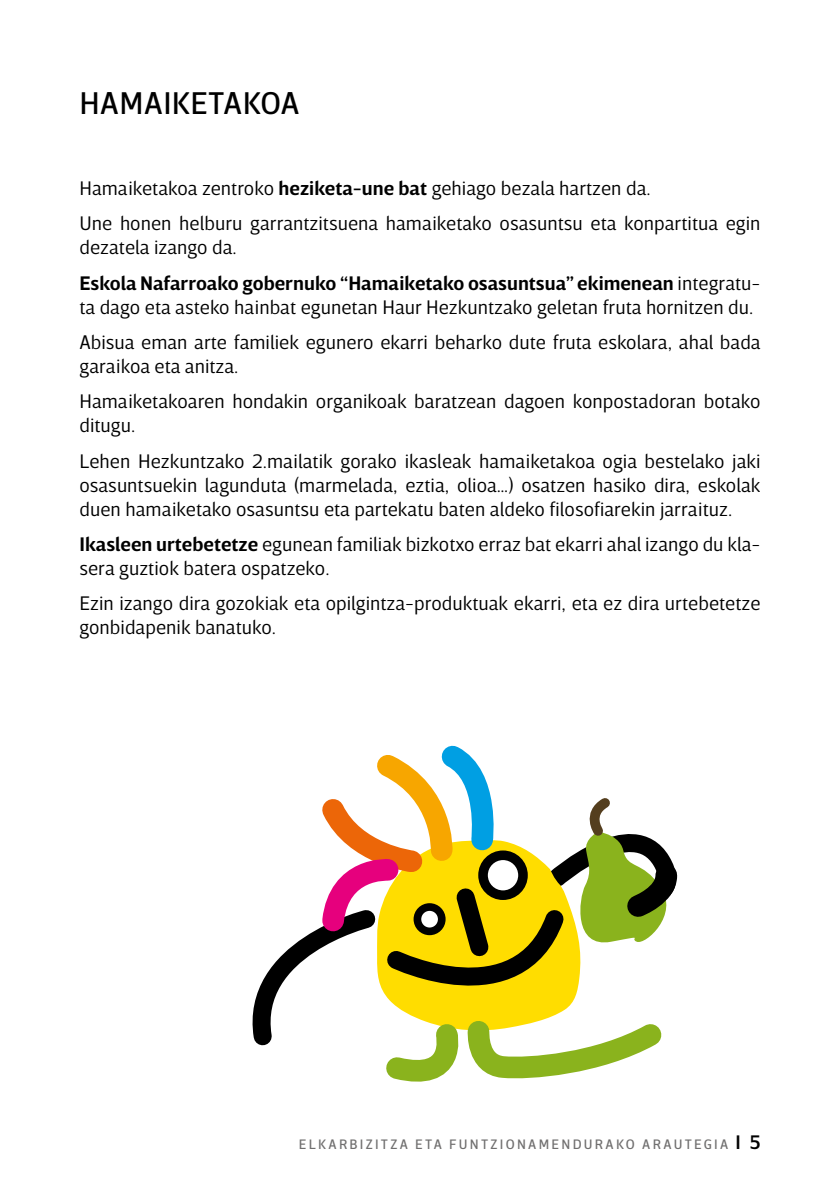
<style>
.page{position:relative;width:840px;height:1191px;background:#fff}
.page>*{position:absolute;margin:0;border:0;box-sizing:border-box;transform-origin:0 0}
.t1{font:32px "Breve Sans Text";letter-spacing:.01em;color:#000}
.t2{font:300 20px/35.4px "Breve Sans Text";color:#000}
.t3{font:600 20px/35.4px "Breve Sans Text";color:#000}
.t4{font:14px "Breve Sans Text";letter-spacing:.16em;color:#706f6f}
.s1{font-weight:600}
.s2{font-weight:300}
.s3{font-weight:500;font-size:20px;color:#000}
</style>
<div class="page">
<svg style="left:252px;top:745px;width:426px;height:337px"></svg>
<h1 class="t1" style="left:80px;top:85px;width:221px">HAMAIKETAKOA</h1>
<p class="t2" style="left:79px;top:170px;width:682px">Hamaiketakoa zentroko <span class="s1">heziketa-une bat</span> gehiago bezala hartzen da.<br>Une honen helburu garrantzitsuena hamaiketako osasuntsu eta konpartitua egin</p>
<p class="t3" style="left:79px;top:230px;width:682px"><span class="s2">dezatela izango da.<br></span>Eskola Nafarroako gobernuko “Hamaiketako osasuntsua” ekimenean <span class="s2">integratu-</span></p>
<p class="t2" style="left:79px;top:289px;width:682px">ta dago eta asteko hainbat egunetan Haur Hezkuntzako geletan fruta hornitzen du.<br>Abisua eman arte familiek egunero ekarri beharko dute fruta eskolara, ahal bada</p>
<p class="t2" style="left:79px;top:348px;width:682px">garaikoa eta anitza.<br>Hamaiketakoaren hondakin organikoak baratzean dagoen konpostadoran botako</p>
<p class="t2" style="left:79px;top:408px;width:682px">ditugu.<br>Lehen Hezkuntzako 2.mailatik gorako ikasleak hamaiketakoa ogia bestelako jaki</p>
<p class="t2" style="left:79px;top:473px;width:682px;line-height:24px">osasuntsuekin lagunduta (marmelada, eztia, olioa…) osatzen hasiko dira, eskolak duen hamaiketako osasuntsu eta partekatu baten aldeko filosofiarekin jarraituz.</p>
<p class="t2" style="left:79px;top:532px;width:682px;line-height:24px"><span class="s1">Ikasleen urtebetetze</span> egunean familiak bizkotxo erraz bat ekarri ahal izango du kla&shy;sera guztiok batera ospatzeko.</p>
<p class="t2" style="left:79px;top:592px;width:682px;line-height:24px">Ezin izango dira gozokiak eta opilgintza-produktuak ekarri, eta ez dira urtebetetze gonbidapenik banatuko.</p>
<p class="t4" style="left:298px;top:1136px;width:463px">ELKARBIZITZA ETA FUNTZIONAMENDURAKO ARAUTEGIA <span class="s3">I 5</span></p>
</div>
